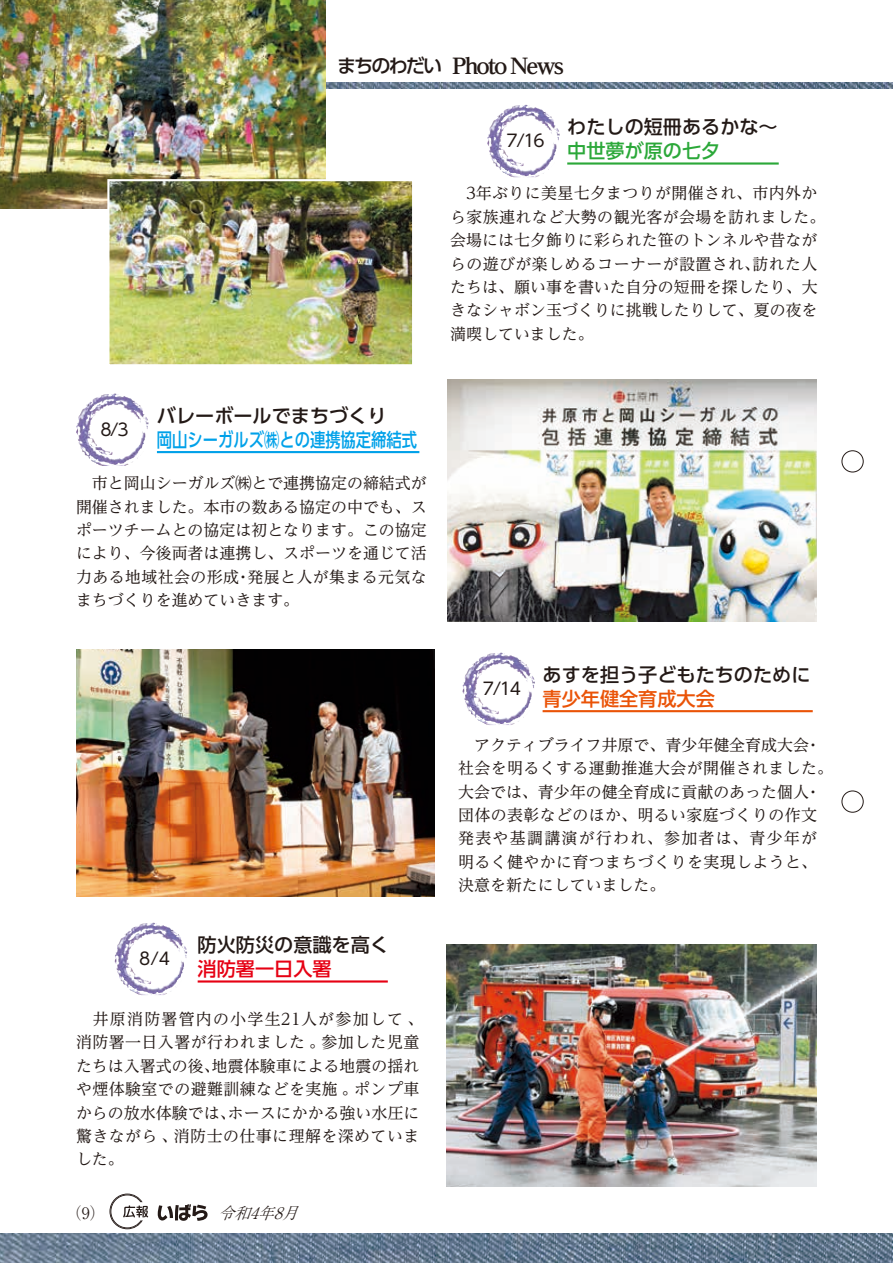
<style>
.page{position:relative;width:893px;height:1263px;background:#fff}
.page>*{position:absolute;margin:0;border:0;box-sizing:border-box;transform-origin:0 0}
.t1{font:700 expanded 21.3px "UD Reimin Pro";letter-spacing:-.1em;color:#231916}
.t2{font:500 19.2px "UD Shin Go Pro";color:#231916}
.t3{font:500 19.2px "UD Shin Go Pro";color:#00a1e9;scale:.8 1}
.t4{font:500 19.2px "UD Shin Go Pro";color:#ea5307}
.t5{font:500 19.2px "UD Shin Go Pro";color:#2ba839}
.t6{font:500 19.2px "UD Shin Go Pro";color:#e60013}
.t7{font:16.95px "UD Shin Go Pro";color:#231916}
.t8{font:15.9px/23.4px "UD Reimin Pro";color:#231916}
.t9{font:15.9px/23.4px "UD Reimin Pro";letter-spacing:.025em;color:#231916}
.t10{font:15.9px/23.4px "UD Reimin Pro";letter-spacing:.03em;color:#231916}
.t11{font:15.9px/23.4px "UD Reimin Pro";letter-spacing:.08em;color:#231916;text-align:right}
.t12{font:15.9px "UD Reimin Pro";letter-spacing:.02em;color:#231916}
.t13{font:italic 300 15.9px "Ryumin Pro";color:#231916}
</style>
<div class="page">
<div style="left:842px;top:450px;width:21px;height:22px;border:1px solid #231916;border-radius:50%"></div>
<div style="left:842px;top:791px;width:21px;height:21px;border:1px solid #231916;border-radius:50%"></div>
<img style="left:326px;top:82px;width:567px;height:7px">
<svg style="left:109px;top:1193px;width:39px;height:36px"></svg>
<svg style="left:158px;top:1204px;width:50px;height:17px"></svg>
<img style="left:447px;top:380px;width:370px;height:242px">
<hr style="left:157px;top:451px;width:262px;height:2px;background:#00a1e9">
<img style="left:76px;top:394px;width:38px;height:66px">
<hr style="left:543px;top:710px;width:270px;height:2px;background:#ea5307">
<img style="left:463px;top:653px;width:37px;height:66px">
<img style="left:76px;top:650px;width:359px;height:246px">
<img style="left:115px;top:923px;width:37px;height:66px">
<hr style="left:198px;top:980px;width:190px;height:2px;background:#e60013">
<img style="left:446px;top:944px;width:371px;height:242px">
<img style="left:0;top:1233px;width:893px;height:30px">
<img style="left:0;top:0;width:326px;height:209px">
<img style="left:110px;top:182px;width:301px;height:181px">
<div style="left:107px;top:179px;width:307px;height:187px;border:2px solid #fff"></div>
<hr style="left:567px;top:162px;width:212px;height:3px;background:#2ba839">
<img style="left:487px;top:105px;width:38px;height:66px">
<p class="t2" style="left:337px;top:50px;width:107px">まちのわだい</p>
<h1 class="t1" style="left:452px;top:49px;width:113px">Photo News</h1>
<p class="t2" style="left:567px;top:111px;width:212px">わたしの短冊あるかな~</p>
<p class="t7" style="left:506px;top:127px;width:40px">7/16</p>
<p class="t5" style="left:567px;top:135px;width:155px">中世夢が原の七夕</p>
<p class="t12" style="left:450px;top:180px;width:369px">　3年ぶりに美星七夕まつりが開催され、市内外か</p>
<p class="t9" style="left:450px;top:205px;width:377px">ら家族連れなど大勢の観光客が会場を訪れました。</p>
<p class="t8" style="left:450px;top:228px;width:369px">会場には七夕飾りに彩られた笹のトンネルや昔なが</p>
<p class="t8" style="left:752px;top:251px;width:66px">訪れた人</p>
<p class="t8" style="left:450px;top:251px;width:369px">らの遊びが楽しめるコーナーが設置され、<br>たちは、願い事を書いた自分の短冊を探したり、大きなシャボン玉づくりに挑戦したりして、夏の夜を満喫していました。</p>
<p class="t2" style="left:157px;top:400px;width:231px">バレーボールでまちづくり</p>
<p class="t7" style="left:100px;top:416px;width:30px">8/3</p>
<p class="t3" style="left:157px;top:424px;width:327px">岡山シーガルズ㈱との連携協定締結式</p>
<p class="t8" style="left:76px;top:471px;width:352px;text-align:right">　市と岡山シーガルズ㈱とで連携協定の締結式が開催されました。本市の数ある協定の中でも、スポーツチームとの協定は初となります。この協定により、今後両者は連携し、スポーツを通じて活発展と人が集まる元気な</p>
<p class="t8" style="left:76px;top:565px;width:225px">力ある地域社会の形成<br>まちづくりを進めていきます。</p>
<p class="t8" style="left:235px;top:565px;width:17px">・</p>
<p class="t7" style="left:139px;top:944px;width:32px">8/4</p>
<p class="t2" style="left:198px;top:929px;width:193px">防火防災の意識を高く</p>
<p class="t6" style="left:198px;top:953px;width:135px">消防署一日入署</p>
<p class="t11" style="left:76px;top:1007px;width:349px">　井原消防署管内の小学生21人が参加して、参加した児童</p>
<p class="t10" style="left:212px;top:1030px;width:209px;text-indent:-136px">消防署一日入署が行われました。<br>地震体験車による地震の揺れ</p>
<p class="t8" style="left:76px;top:1054px;width:145px">たちは入署式の後、</p>
<p class="t8" style="left:354px;top:1077px;width:67px">ポンプ車</p>
<p class="t10" style="left:228px;top:1077px;width:193px;text-indent:-152px">や煙体験室での避難訓練などを実施。<br>ホースにかかる強い水圧に</p>
<p class="t10" style="left:174px;top:1100px;width:247px;text-indent:-98px">からの放水体験では、<br>消防士の仕事に理解を深めていま</p>
<p class="t8" style="left:76px;top:1124px;width:103px">驚きながら、した。</p>
<p class="t13" style="left:250px;top:1200px;width:34px">年4</p>
<p class="t13" style="left:274px;top:1200px;width:34px">月8</p>
<p class="t7" style="left:483px;top:674px;width:40px">7/14</p>
<p class="t2" style="left:543px;top:659px;width:269px">あすを担う子どもたちのために</p>
<p class="t4" style="left:543px;top:683px;width:174px">青少年健全育成大会</p>
<p class="t8" style="left:458px;top:732px;width:352px">　アクティブライフ井原で、青少年健全育成大会</p>
<p class="t9" style="left:458px;top:756px;width:376px">社会を明るくする運動推進大会が開催されました。</p>
<p class="t8" style="left:805px;top:779px;width:17px">・</p>
<p class="t8" style="left:805px;top:732px;width:17px">・</p>
<p class="t9" style="left:458px;top:779px;width:360px">大会では、青少年の健全育成に貢献のあった個人団体の表彰などのほか、明るい家庭づくりの作文発表や基調講演が行われ、参加者は、青少年が明るく健やかに育つまちづくりを実現しようと、決意を新たにしていました。</p>
</div>
